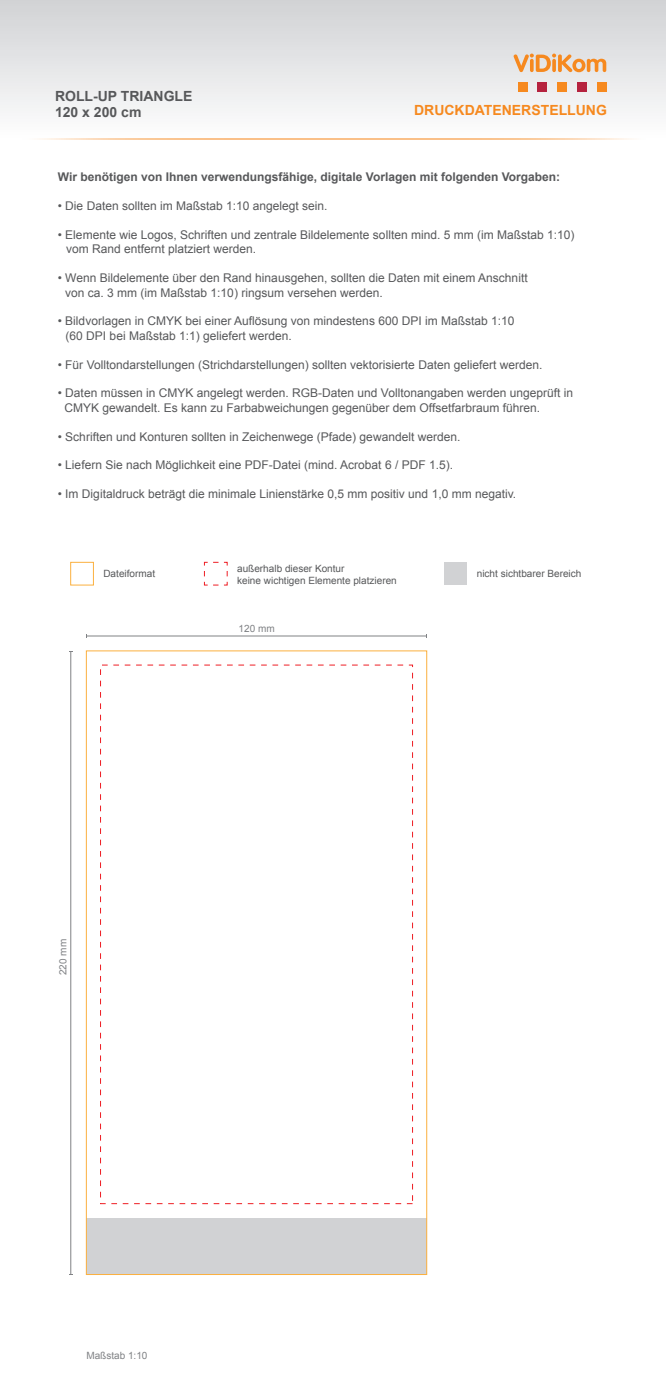
<style>
.page{position:relative;width:666px;height:1384px;background:#fff}
.page>*{position:absolute;margin:0;border:0;box-sizing:border-box;transform-origin:0 0}
.t1{font:700 14px/16.8px "Arial";color:#57585a}
.t2{font:700 14px "Arial";color:#f6891f}
.t3{font:12px/14.4px "Arial";color:#57585a}
.t4{font:700 12px "Arial";color:#57585a}
.t5{font:10px/12px "Arial";color:#57585a}
.t6{font:10px "Arial";color:#808285}
</style>
<div class="page">
<div style="left:70px;top:562px;width:24px;height:24px;border:1px solid #fbb03f"></div>
<div style="left:444px;top:562px;width:23px;height:23px;background:#d1d2d4"></div>
<svg style="left:203px;top:561px;width:25px;height:25px"></svg>
<div style="left:0;top:0;width:666px;height:139px;background:linear-gradient(to bottom,#d0d2d4,#fefefe)"></div>
<svg style="left:513px;top:54px;width:93px;height:18px;background:#ecb887"></svg>
<div style="left:517px;top:83px;width:10px;height:9px;background:#f6891f"></div>
<div style="left:537px;top:83px;width:10px;height:9px;background:#b5223e"></div>
<div style="left:557px;top:83px;width:10px;height:9px;background:#f6891f"></div>
<div style="left:577px;top:83px;width:10px;height:9px;background:#b5223e"></div>
<div style="left:597px;top:83px;width:10px;height:9px;background:#f6891f"></div>
<hr style="left:19px;top:138px;width:627px;height:2px;background:#fff">
<div style="left:86px;top:1218px;width:340px;height:57px;background:#d1d2d4"></div>
<div style="left:100px;top:665px;width:313px;height:539px;border:1px dashed #ee1d23"></div>
<hr style="left:87px;top:636px;width:339px;height:1px;background:#808285">
<hr style="left:70px;top:651px;width:1px;height:624px;background:#808285">
<p class="t1" style="left:55px;top:88px;width:139px">ROLL-UP TRIANGLE<br>120 x 200 cm</p>
<p class="t2" style="left:414px;top:101px;width:194px">DRUCKDATENERSTELLUNG</p>
<p class="t4" style="left:58px;top:169px;width:504px">Wir benötigen von Ihnen verwendungsfähige, digitale Vorlagen mit folgenden Vorgaben:</p>
<p class="t3" style="left:58px;top:199px;width:271px">• Die Daten sollten im Maßstab 1:10 angelegt sein.</p>
<p class="t3" style="left:66px;top:228px;width:510px;text-indent:-8px">• Elemente wie Logos, Schriften und zentrale Bildelemente sollten mind. 5 mm (im Maßstab 1:10) vom Rand entfernt platziert werden.</p>
<p class="t3" style="left:65px;top:271px;width:464px;text-indent:-7px">• Wenn Bildelemente über den Rand hinausgehen, sollten die Daten mit einem Anschnitt von ca. 3 mm (im Maßstab 1:10) ringsum versehen werden.</p>
<p class="t3" style="left:66px;top:314px;width:450px;text-indent:-8px">• Bildvorlagen in CMYK bei einer Auflösung von mindestens 600 DPI im Maßstab 1:10 (60 DPI bei Maßstab 1:1) geliefert werden.</p>
<p class="t3" style="left:58px;top:357px;width:486px">• Für Volltondarstellungen (Strichdarstellungen) sollten vektorisierte Daten geliefert werden.</p>
<p class="t3" style="left:64px;top:386px;width:510px;text-indent:-7px">• Daten müssen in CMYK angelegt werden. RGB-Daten und Volltonangaben werden ungeprüft in<br>CMYK gewandelt. Es kann zu Farbabweichungen gegenüber dem Offsetfarbraum führen.</p>
<p class="t3" style="left:58px;top:429px;width:404px">• Schriften und Konturen sollten in Zeichenwege (Pfade) gewandelt werden.</p>
<p class="t3" style="left:58px;top:458px;width:397px">• Liefern Sie nach Möglichkeit eine PDF-Datei (mind. Acrobat 6 / PDF 1.5).</p>
<p class="t3" style="left:58px;top:487px;width:460px">• Im Digitaldruck beträgt die minimale Linienstärke 0,5 mm positiv und 1,0 mm negativ.</p>
<p class="t5" style="left:237px;top:562px;width:161px">außerhalb dieser Kontur<br>keine wichtigen Elemente platzieren</p>
<p class="t5" style="left:103px;top:567px;width:53px">Dateiformat</p>
<p class="t5" style="left:477px;top:567px;width:106px">nicht sichtbarer Bereich</p>
<p class="t6" style="left:57px;top:975px;width:38px;rotate:-90deg">220 mm</p>
<p class="t6" style="left:238px;top:622px;width:38px">120 mm</p>
<p class="t6" style="left:86px;top:1349px;width:63px">Maßstab 1:10</p>
</div>
